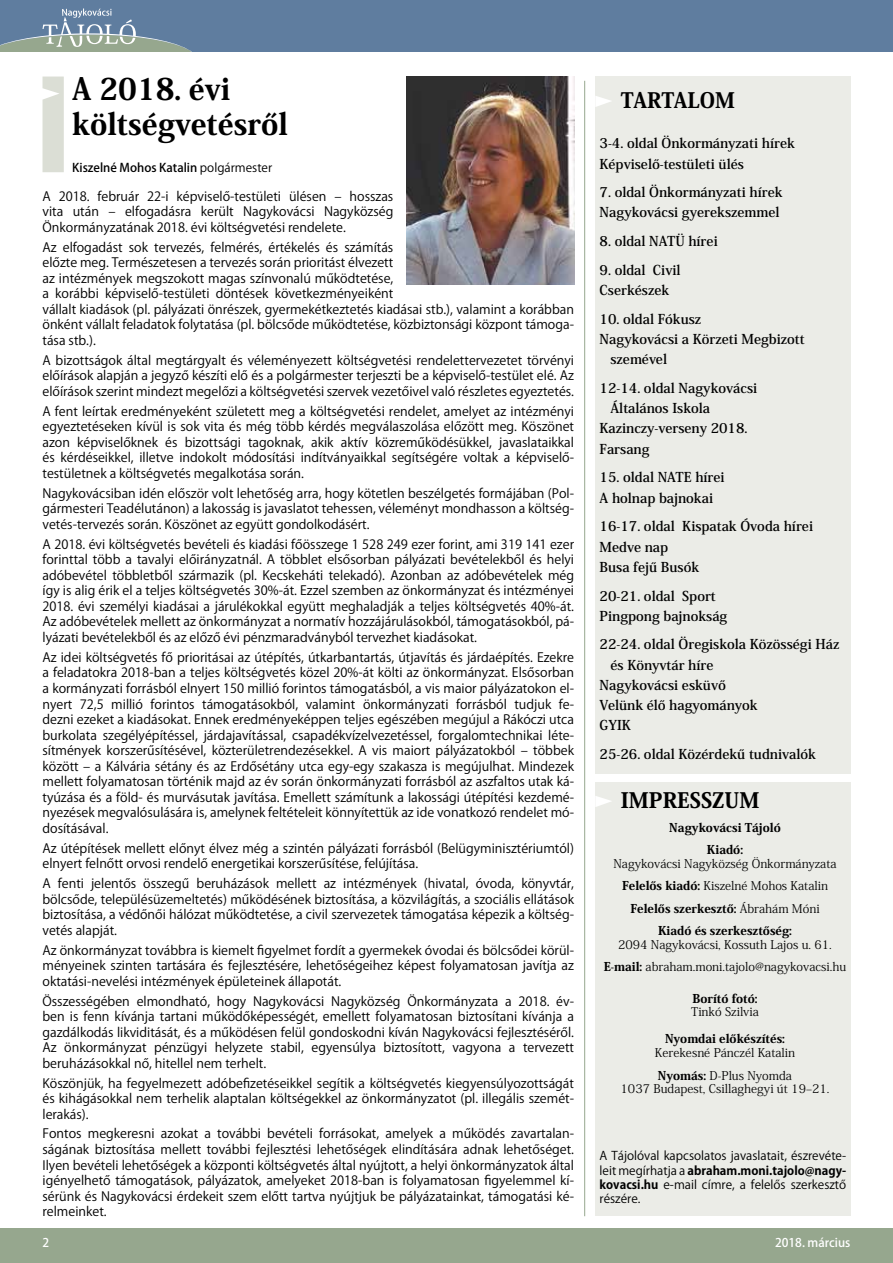
<style>
.page{position:relative;width:893px;height:1263px;background:#fff}
.page>*{position:absolute;margin:0;border:0;box-sizing:border-box;transform-origin:0 0}
.t1{font:800 30px/34.5px "Koz Min Pr 6 N";color:#000}
.t2{font:800 21px "Koz Min Pr 6 N";color:#000}
.t3{font:700 13.5px/20.2px "Koz Min Pr 6 N";color:#000}
.t4{font:12.75px/15.6px "Koz Go Pr 6 N";color:#000;text-align:justify}
.t5{font:12px/22.5px "Koz Min Pr 6 N";color:#000;text-align:center}
.t6{font:12px/14.4px "Koz Go Pr 6 N";color:#000;text-align:justify}
.t7{font:800 12px/22.5px "Koz Min Pr 6 N";color:#000;text-align:center}
.t8{font:500 12px "Koz Go Pr 6 N";color:#000}
.t9{font:500 12px "Koz Go Pr 6 N";color:#fff}
.s1{font-weight:400}
.s2{font-weight:800}
.s3{font-weight:700}
</style>
<div class="page">
<div style="left:0;top:0;width:893px;height:51px;background:#5f7d9f"></div>
<svg style="left:0;top:9px;width:191px;height:42px"></svg>
<div style="left:0;top:1229px;width:893px;height:34px;background:#96a78e"></div>
<div style="left:595px;top:77px;width:255px;height:697px;background:#ebece7"></div>
<div style="left:595px;top:782px;width:255px;height:434px;background:#ebece7"></div>
<svg style="left:595px;top:96px;width:16px;height:11px"></svg>
<svg style="left:595px;top:796px;width:16px;height:11px"></svg>
<img style="left:406px;top:77px;width:168px;height:208px">
<hr style="left:584px;top:81px;width:1px;height:1135px;background:#96a78e">
<div style="left:43px;top:77px;width:21px;height:95px;background:#dbded5"></div>
<h1 class="t1" style="left:72px;top:72px;width:217px">A 2018. évi költségvetésről</h1>
<p class="t8" style="left:72px;top:161px;width:201px">Kiszelné Mohos Katalin <span class="s1">polgármester</span></p>
<p class="t4" style="left:43px;top:189px;width:352px">A 2018. február 22-i képviselő-testületi ülésen – hosszas vita után – elfogadásra került Nagykovácsi Nagyközség Önkormányzatának 2018. évi költségvetési rendelete.</p>
<p class="t4" style="left:43px;top:239px;width:533px;text-align:left">Az elfogadást sok tervezés, felmérés, értékelés és számítás<br>előzte meg. Természetesen a tervezés során prioritást élvezett<br>az intézmények megszokott magas színvonalú működtetése,<br>a korábbi képviselő-testületi döntések következményeiként<br>vállalt kiadások (pl. pályázati önrészek, gyermekétkeztetés kiadásai stb.), valamint a korábban önként vállalt feladatok folytatása (pl. bölcsőde működtetése, közbiztonsági központ támoga&shy;tása stb.).</p>
<p class="t4" style="left:43px;top:353px;width:533px">A bizottságok által megtárgyalt és véleményezett költségvetési rendelettervezetet törvényi előírások alapján a jegyző készíti elő és a polgármester terjeszti be a képviselő-testület elé. Az előírások szerint mindezt megelőzi a költségvetési szervek vezetőivel való részletes egyeztetés.</p>
<p class="t4" style="left:43px;top:403px;width:533px">A fent leírtak eredményeként született meg a költségvetési rendelet, amelyet az intézményi egyeztetéseken kívül is sok vita és még több kérdés megválaszolása előzött meg. Köszönet azon képviselőknek és bizottsági tagoknak, akik aktív közreműködésükkel, javaslataikkal és kérdéseikkel, illetve indokolt módosítási indítványaikkal segítségére voltak a képviselő&shy;testületnek a költségvetés megalkotása során.</p>
<p class="t4" style="left:43px;top:486px;width:533px">Nagykovácsiban idén először volt lehetőség arra, hogy kötetlen beszélgetés formájában (Pol&shy;gármesteri Teadélutánon) a lakosság is javaslatot tehessen, véleményt mondhasson a költség&shy;vetés-tervezés során. Köszönet az együtt gondolkodásért.</p>
<p class="t4" style="left:43px;top:536px;width:533px">A 2018. évi költségvetés bevételi és kiadási főösszege 1 528 249 ezer forint, ami 319 141 ezer forinttal több a tavalyi előirányzatnál. A többlet elsősorban pályázati bevételekből és helyi adóbevétel többletből származik (pl. Kecskeháti telekadó). Azonban az adóbevételek még így is alig érik el a teljes költségvetés 30%-át. Ezzel szemben az önkormányzat és intézményei 2018. évi személyi kiadásai a járulékokkal együtt meghaladják a teljes költségvetés 40%-át.<br>Az adóbevételek mellett az önkormányzat a normatív hozzájárulásokból, támogatásokból, pá&shy;lyázati bevételekből és az előző évi pénzmaradványból tervezhet kiadásokat.</p>
<p class="t4" style="left:43px;top:650px;width:533px">Az idei költségvetés fő prioritásai az útépítés, útkarbantartás, útjavítás és járdaépítés. Ezekre a feladatokra 2018-ban a teljes költségvetés közel 20%-át költi az önkormányzat. Elsősorban a kormányzati forrásból elnyert 150 millió forintos támogatásból, a vis maior pályázatokon el&shy;nyert 72,5 millió forintos támogatásokból, valamint önkormányzati forrásból tudjuk fe&shy;dezni ezeket a kiadásokat. Ennek eredményeképpen teljes egészében megújul a Rákóczi utca burkolata szegélyépítéssel, járdajavítással, csapadékvízelvezetéssel, forgalomtechnikai léte&shy;sítmények korszerűsítésével, közterületrendezésekkel. A vis maiort pályázatokból – többek között – a Kálvária sétány és az Erdősétány utca egy-egy szakasza is megújulhat. Mindezek mellett folyamatosan történik majd az év során önkormányzati forrásból az aszfaltos utak ká&shy;tyúzása és a föld- és murvásutak javítása. Emellett számítunk a lakossági útépítési kezdemé&shy;nyezések megvalósulására is, amelynek feltételeit könnyítettük az ide vonatkozó rendelet mó&shy;dosításával.</p>
<p class="t4" style="left:43px;top:840px;width:533px">Az útépítések mellett előnyt élvez még a szintén pályázati forrásból (Belügyminisztériumtól) elnyert felnőtt orvosi rendelő energetikai korszerűsítése, felújítása.</p>
<p class="t4" style="left:43px;top:876px;width:533px">A fenti jelentős összegű beruházások mellett az intézmények (hivatal, óvoda, könyvtár, bölcsőde, településüzemeltetés) működésének biztosítása, a közvilágítás, a szociális ellátások biztosítása, a védőnői hálózat működtetése, a civil szervezetek támogatása képezik a költség&shy;vetés alapját.</p>
<p class="t4" style="left:43px;top:942px;width:533px">Az önkormányzat továbbra is kiemelt figyelmet fordít a gyermekek óvodai és bölcsődei körül&shy;ményeinek szinten tartására és fejlesztésére, lehetőségeihez képest folyamatosan javítja az oktatási-nevelési intézmények épületeinek állapotát.</p>
<p class="t4" style="left:43px;top:993px;width:533px">Összességében elmondható, hogy Nagykovácsi Nagyközség Önkormányzata a 2018. év&shy;ben is fenn kívánja tartani működőképességét, emellett folyamatosan biztosítani kívánja a gazdálkodás likviditását, és a működésen felül gondoskodni kíván Nagykovácsi fejlesztéséről.<br>Az önkormányzat pénzügyi helyzete stabil, egyensúlya biztosított, vagyona a tervezett beruházásokkal nő, hitellel nem terhelt.</p>
<p class="t4" style="left:43px;top:1075px;width:533px">Köszönjük, ha fegyelmezett adóbefizetéseikkel segítik a költségvetés kiegyensúlyozottságát és kihágásokkal nem terhelik alaptalan költségekkel az önkormányzatot (pl. illegális szemét&shy;lerakás).</p>
<p class="t4" style="left:43px;top:1126px;width:533px">Fontos megkeresni azokat a további bevételi forrásokat, amelyek a működés zavartalan&shy;ságának biztosítása mellett további fejlesztési lehetőségek elindítására adnak lehetőséget.<br>Ilyen bevételi lehetőségek a központi költségvetés által nyújtott, a helyi önkormányzatok által igényelhető támogatások, pályázatok, amelyeket 2018-ban is folyamatosan figyelemmel kí&shy;sérünk és Nagykovácsi érdekeit szem előtt tartva nyújtjuk be pályázatainkat, támogatási ké&shy;relmeinket.</p>
<h2 class="t2" style="left:621px;top:88px;width:116px">TARTALOM</h2>
<p class="t3" style="left:600px;top:134px;width:197px">3-4. oldal Önkormányzati hírek<br>Képviselő-testületi ülés</p>
<p class="t3" style="left:600px;top:182px;width:184px">7. oldal Önkormányzati hírek<br>Nagykovácsi gyerekszemmel</p>
<p class="t3" style="left:600px;top:231px;width:120px">8. oldal NATÜ hírei</p>
<p class="t3" style="left:600px;top:260px;width:82px">9. oldal Civil<br>Cserkészek</p>
<p class="t3" style="left:600px;top:309px;width:103px">10. oldal Fókusz</p>
<p class="t3" style="left:600px;top:329px;width:207px">Nagykovácsi a Körzeti Megbizott</p>
<p class="t3" style="left:610px;top:349px;width:58px">szemével</p>
<p class="t3" style="left:600px;top:378px;width:159px">12-14. oldal Nagykovácsi</p>
<p class="t3" style="left:610px;top:398px;width:101px">Általános Iskola</p>
<p class="t3" style="left:600px;top:419px;width:149px">Kazinczy-verseny 2018.</p>
<p class="t3" style="left:600px;top:439px;width:51px">Farsang</p>
<p class="t3" style="left:600px;top:468px;width:127px">15. oldal NATE hírei<br>A holnap bajnokai</p>
<p class="t3" style="left:600px;top:517px;width:215px">16-17. oldal Kispatak Óvoda hírei<br>Medve nap<br>Busa fejű Busók</p>
<p class="t3" style="left:600px;top:586px;width:129px">20-21. oldal Sport<br>Pingpong bajnokság</p>
<p class="t3" style="left:600px;top:635px;width:241px">22-24. oldal Öregiskola Közösségi Ház</p>
<p class="t3" style="left:610px;top:655px;width:104px">és Könyvtár híre</p>
<p class="t3" style="left:600px;top:675px;width:128px">Nagykovácsi esküvő</p>
<p class="t3" style="left:600px;top:695px;width:160px">Velünk élő hagyományok</p>
<p class="t3" style="left:600px;top:716px;width:33px">GYIK</p>
<p class="t3" style="left:600px;top:744px;width:218px">25-26. oldal Közérdekű tudnivalók</p>
<h2 class="t2" style="left:621px;top:789px;width:140px">IMPRESSZUM</h2>
<p class="t7" style="left:669px;top:816px;width:113px">Nagykovácsi Tájoló<br>Kiadó:</p>
<p class="t5" style="left:613px;top:852px;width:225px">Nagykovácsi Nagyközség Önkormányzata <span class="s2">Felelős kiadó:</span> Kiszelné Mohos Katalin <span class="s2">Felelős szerkesztő:</span> Ábrahám Móni <span class="s2">Kiadó és szerkesztőség:</span></p>
<p class="t5" style="left:604px;top:933px;width:244px">2094 Nagykovácsi, Kossuth Lajos u. 61.<br><span class="s2">E-mail:</span> abraham.moni.tajolo@nagykovacsi.hu</p>
<p class="t7" style="left:692px;top:987px;width:67px">Borító fotó:</p>
<p class="t5" style="left:691px;top:1001px;width:69px">Tinkó Szilvia</p>
<p class="t7" style="left:665px;top:1028px;width:121px">Nyomdai előkészítés:</p>
<p class="t5" style="left:655px;top:1041px;width:142px;line-height:23px;text-align:left">Kerekesné Pánczél Katalin<br><span class="s2">Nyomás:</span> D-Plus Nyomda</p>
<p class="t5" style="left:621px;top:1078px;width:210px">1037 Budapest, Csillaghegyi út 19–21.</p>
<p class="t6" style="left:600px;top:1149px;width:248px">A Tájolóval kapcsolatos javaslatait, észrevéte&shy;leit megírhatja a <span class="s3">abraham.moni.tajolo@nagy&shy;kovacsi.hu</span> e-mail címre, a felelős szerkesztő részére.</p>
<p class="t9" style="left:43px;top:1236px;width:8px">2</p>
<p class="t9" style="left:775px;top:1236px;width:77px">2018. március</p>
</div>
